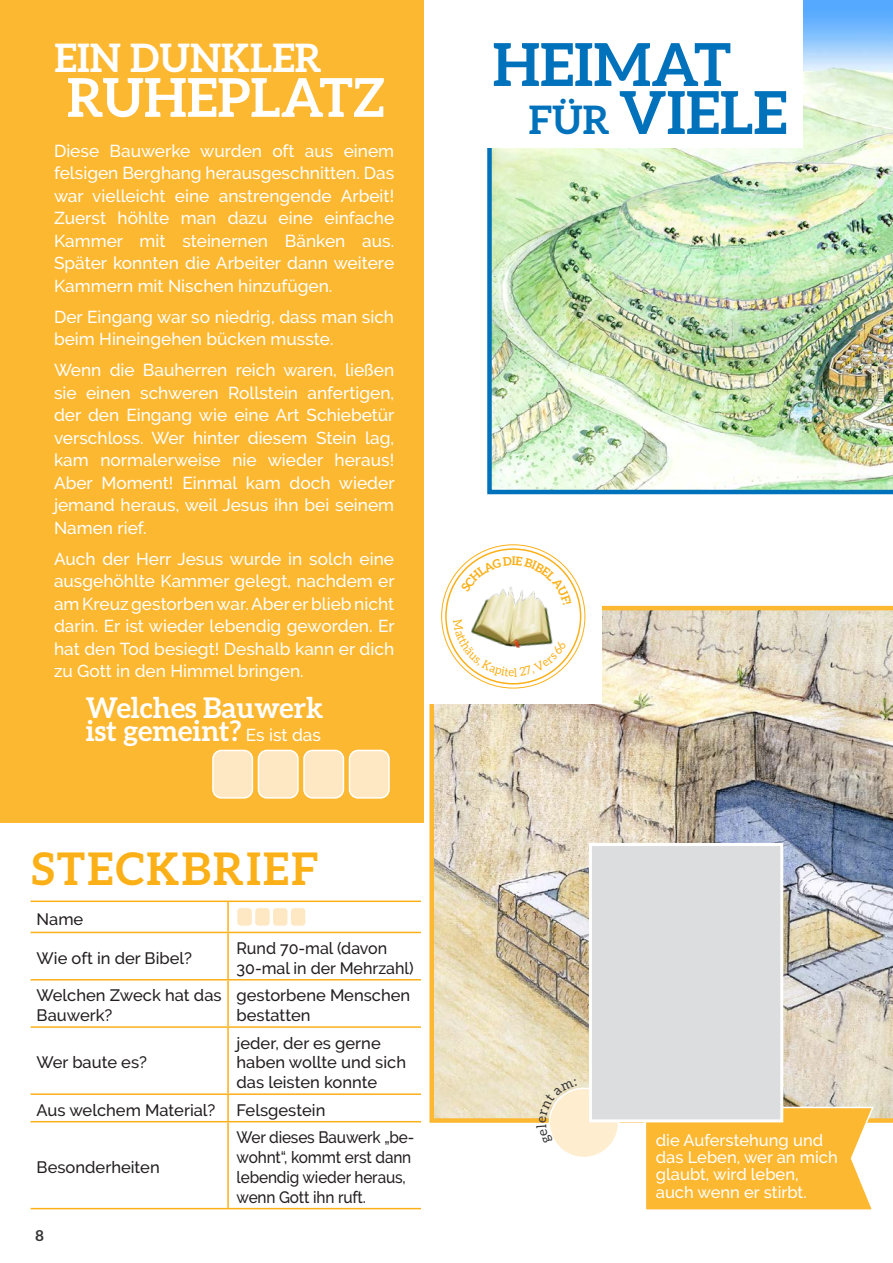
<style>
.page{position:relative;width:893px;height:1263px;background:#fff}
.page>*{position:absolute;margin:0;border:0;box-sizing:border-box;transform-origin:0 0}
.t1{font:700 59.25px/48px "Aleo";color:#0071bb}
.t2{font:700 53.55px "Aleo";color:#fff}
.t3{font:700 45px "Aleo";letter-spacing:.05em;color:#fbb017}
.t4{font:700 39.3px "Aleo";color:#fff}
.t5{font:700 28.5px/22.5px "Aleo";color:#fff}
.t6{font:500 17.25px/22.5px "Raleway";color:#fff;text-align:justify}
.t7{font:500 16.5px/19.8px "Raleway";color:#231f20}
.t8{font:500 16.5px/19.8px "Raleway";color:#231f20;scale:.93 1}
.t9{font:500 16.5px/17.4px "Raleway";color:#fff}
.t10{font:700 15px "Aleo";color:#363536}
.s1{font-family:"Raleway";font-weight:500;font-size:17.25px}
.s2{font-size:39.3px}
</style>
<div class="page">
<img style="left:429px;top:606px;width:464px;height:517px">
<div style="left:415px;top:529px;width:187px;height:175px;background:#fff"></div>
<img style="left:487px;top:0;width:406px;height:494px">
<svg style="left:646px;top:1106px;width:229px;height:104px;background:#fcbd41"></svg>
<svg style="left:587px;top:841px;width:198px;height:283px;background:#ddddde"></svg>
<div style="left:0;top:0;width:423px;height:823px;background:#fdb831"></div>
<div style="left:213px;top:750px;width:39px;height:48px;background:#fee8c3;border-radius:9px"></div>
<div style="left:212px;top:750px;width:41px;height:49px;border:2px solid #fff;border-radius:9px"></div>
<div style="left:258px;top:750px;width:40px;height:48px;background:#fee8c3;border-radius:9px"></div>
<div style="left:258px;top:750px;width:41px;height:49px;border:2px solid #fff;border-radius:9px"></div>
<div style="left:304px;top:750px;width:39px;height:48px;background:#fee8c3;border-radius:9px"></div>
<div style="left:303px;top:750px;width:41px;height:49px;border:2px solid #fff;border-radius:9px"></div>
<div style="left:349px;top:750px;width:40px;height:48px;background:#fee8c3;border-radius:9px"></div>
<div style="left:349px;top:750px;width:41px;height:49px;border:2px solid #fff;border-radius:9px"></div>
<hr style="left:31px;top:900px;width:197px;height:2px;background:#fbb017">
<hr style="left:228px;top:900px;width:193px;height:2px;background:#fbb017">
<hr style="left:227px;top:902px;width:2px;height:30px;background:#fbb017">
<hr style="left:31px;top:932px;width:197px;height:1px;background:#fbb017">
<hr style="left:228px;top:932px;width:193px;height:1px;background:#fbb017">
<hr style="left:227px;top:933px;width:2px;height:46px;background:#fbb017">
<hr style="left:31px;top:979px;width:197px;height:1px;background:#fbb017">
<hr style="left:228px;top:979px;width:193px;height:1px;background:#fbb017">
<hr style="left:227px;top:980px;width:2px;height:46px;background:#fbb017">
<hr style="left:31px;top:1026px;width:197px;height:2px;background:#fbb017">
<hr style="left:228px;top:1026px;width:193px;height:2px;background:#fbb017">
<hr style="left:227px;top:1028px;width:2px;height:65px;background:#fbb017">
<hr style="left:31px;top:1093px;width:197px;height:2px;background:#fbb017">
<hr style="left:228px;top:1093px;width:193px;height:2px;background:#fbb017">
<hr style="left:227px;top:1095px;width:2px;height:26px;background:#fbb017">
<hr style="left:31px;top:1121px;width:197px;height:1px;background:#fbb017">
<hr style="left:228px;top:1121px;width:193px;height:1px;background:#fbb017">
<hr style="left:227px;top:1122px;width:2px;height:86px;background:#fbb017">
<hr style="left:31px;top:1208px;width:197px;height:1px;background:#fbb017">
<hr style="left:228px;top:1208px;width:193px;height:1px;background:#fbb017">
<div style="left:237px;top:908px;width:15px;height:18px;background:#fee8c3;border-radius:4px"></div>
<div style="left:237px;top:907px;width:16px;height:19px;border:1px solid #fff;border-radius:4px"></div>
<div style="left:255px;top:908px;width:15px;height:18px;background:#fee8c3;border-radius:4px"></div>
<div style="left:254px;top:907px;width:16px;height:19px;border:1px solid #fff;border-radius:4px"></div>
<div style="left:273px;top:908px;width:15px;height:18px;background:#fee8c3;border-radius:4px"></div>
<div style="left:272px;top:907px;width:16px;height:19px;border:1px solid #fff;border-radius:4px"></div>
<div style="left:290px;top:908px;width:16px;height:18px;background:#fee8c3;border-radius:4px"></div>
<div style="left:290px;top:907px;width:16px;height:19px;border:1px solid #fff;border-radius:4px"></div>
<div style="left:472px;top:0;width:331px;height:148px;background:#fff"></div>
<img style="left:476px;top:605px;width:73px;height:14px">
<svg style="left:536px;top:1079px;width:87px;height:78px"></svg>
<svg style="left:453px;top:619px;width:113px;height:58px"></svg>
<svg style="left:461px;top:556px;width:111px;height:49px"></svg>
<h3 class="t4" style="left:55px;top:35px;width:269px">EIN DUNKLER</h3>
<h2 class="t2" style="left:67px;top:67px;width:319px">RUHEPLATZ</h2>
<p class="t6" style="left:54px;top:139px;width:342px">Diese Bauwerke wurden oft aus einem felsigen Berghang herausgeschnitten. Das war vielleicht eine anstrengende Arbeit!<br>Zuerst höhlte man dazu eine einfache Kammer mit steinernen Bänken aus.<br>Später konnten die Arbeiter dann weitere Kammern mit Nischen hinzufügen.</p>
<p class="t6" style="left:54px;top:305px;width:342px">Der Eingang war so niedrig, dass man sich beim Hineingehen bücken musste.</p>
<p class="t6" style="left:54px;top:359px;width:342px">Wenn die Bauherren reich waren, ließen sie einen schweren Rollstein anfertigen, der den Eingang wie eine Art Schiebetür verschloss. Wer hinter diesem Stein lag, kam normalerweise nie wieder heraus!<br>Aber Moment! Einmal kam doch wieder jemand heraus, weil Jesus ihn bei seinem Namen rief.</p>
<p class="t6" style="left:54px;top:547px;width:342px">Auch der Herr Jesus wurde in solch eine ausgehöhlte Kammer gelegt, nachdem er am Kreuz gestorben war. Aber er blieb nicht darin. Er ist wieder lebendig geworden. Er hat den Tod besiegt! Deshalb kann er dich zu Gott in den Himmel bringen.</p>
<h3 class="t5" style="left:86px;top:696px;width:239px">Welches Bauwerk ist gemeint? <span class="s1">Es ist das</span></h3>
<h3 class="t3" style="left:32px;top:842px;width:288px">STECKBRIEF</h3>
<p class="t7" style="left:37px;top:909px;width:48px">Name</p>
<p class="t7" style="left:37px;top:948px;width:157px">Wie oft in der Bibel?</p>
<p class="t7" style="left:237px;top:938px;width:179px">Rund 70-mal (davon<br>30-mal in der Mehrzahl)</p>
<p class="t7" style="left:37px;top:985px;width:187px">Welchen Zweck hat das<br>Bauwerk?</p>
<p class="t7" style="left:237px;top:985px;width:175px">gestorbene Menschen bestatten</p>
<p class="t7" style="left:37px;top:1053px;width:112px">Wer baute es?</p>
<p class="t7" style="left:237px;top:1033px;width:171px">jeder, der es gerne haben wollte und sich das leisten konnte</p>
<p class="t7" style="left:37px;top:1100px;width:180px">Aus welchem Material?</p>
<p class="t7" style="left:237px;top:1100px;width:90px">Felsgestein</p>
<p class="t7" style="left:37px;top:1157px;width:125px">Besonderheiten</p>
<p class="t10" style="left:35px;top:1227px;width:10px">8</p>
<p class="t8" style="left:237px;top:1127px;width:193px">Wer dieses Bauwerk „be&shy;wohnt“, kommt erst dann lebendig wieder heraus, wenn Gott ihn ruft.</p>
<h1 class="t1" style="left:529px;top:40px;width:260px;text-indent:-36px">HEIMAT<br><span class="s2">FÜR</span> VIELE</h1>
<p class="t9" style="left:656px;top:1131px;width:183px">die Auferstehung und das Leben, wer an mich glaubt, wird leben, auch wenn er stirbt.</p>
</div>
